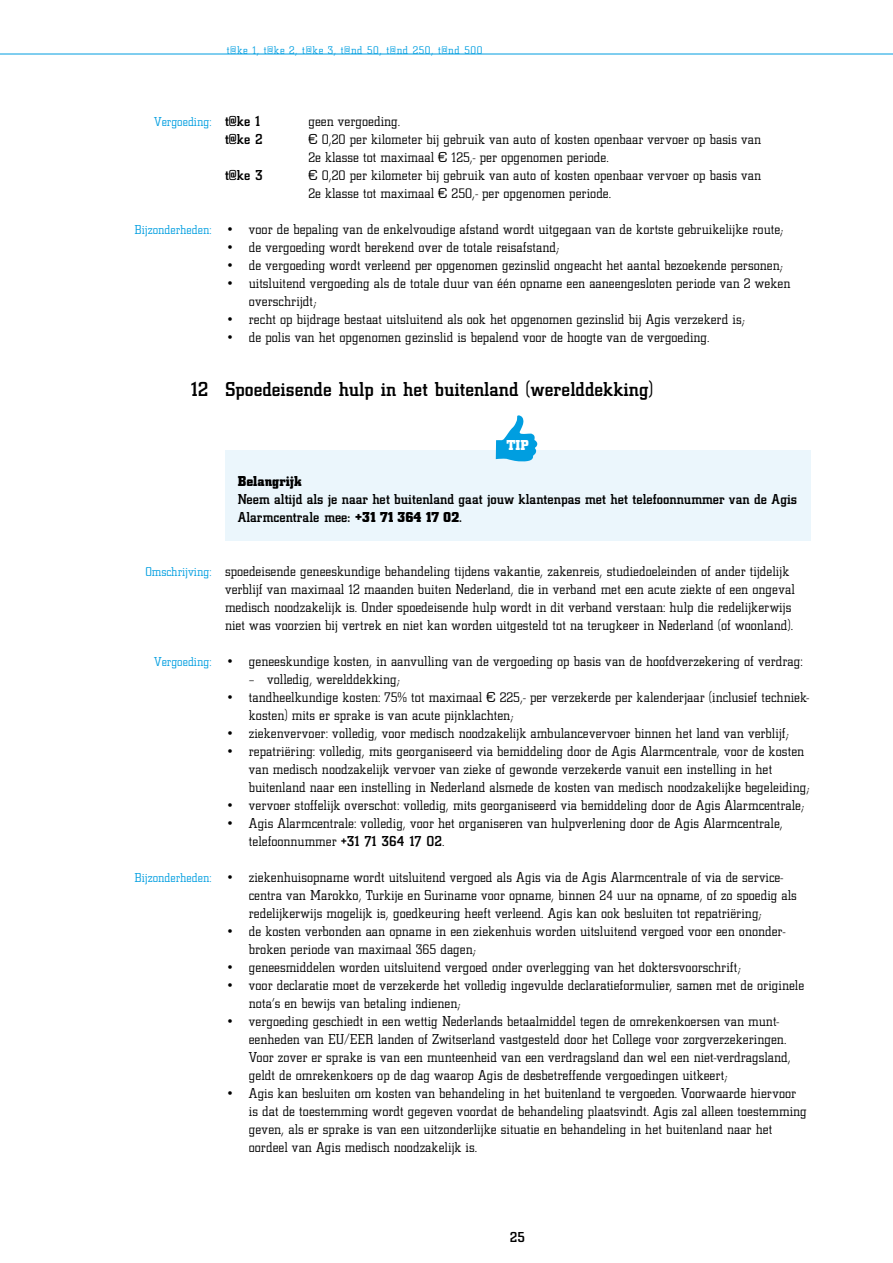
<style>
.page{position:relative;width:893px;height:1263px;background:#fff}
.page>*{position:absolute;margin:0;border:0;box-sizing:border-box;transform-origin:0 0}
.t1{font:500 21px "City D";color:#000}
.t2{font:15px/18px "City D Ligh";color:#000}
.t3{font:500 15px/18px "City D";color:#000}
.t4{font:700 15px "City D";color:#000}
.t5{font:700 15px "City D";color:#fff}
.t6{font:13.5px "City D Ligh";color:#009ee0}
.t7{font:12px "City D Ligh";letter-spacing:.05em;color:#009ee0}
.s1{font-family:"City D";font-weight:500;font-size:15px;color:#000}
.s2{font-family:"Eurostile"}
.s3{font-size:13.5px;color:#009ee0}
.s4{font-weight:700}
.s5{font-family:"City D";font-weight:500}
</style>
<div class="page">
<hr style="left:0;top:54px;width:893px;height:1px;background:#009ee0">
<div style="left:225px;top:450px;width:585px;height:90px;background:#ebf6fc"></div>
<svg style="left:496px;top:415px;width:41px;height:46px"></svg>
<p class="t7" style="left:227px;top:44px;width:257px">t@ke 1, t@ke 2, t@ke 3, t@nd 50, t@nd 250, t@nd 500</p>
<p class="t6" style="left:154px;top:115px;width:108px">Vergoeding: <span class="s1">t@ke 1</span></p>
<p class="t2" style="left:308px;top:112px;width:93px">geen vergoeding.</p>
<p class="t3" style="left:225px;top:130px;width:39px">t@ke 2</p>
<p class="t2" style="left:308px;top:130px;width:454px"><span class="s2">€</span> 0,20 per kilometer bij gebruik van auto of kosten openbaar vervoer op basis van<br>2e klasse tot maximaal <span class="s2">€</span> 125,- per opgenomen periode.</p>
<p class="t3" style="left:225px;top:166px;width:39px">t@ke 3</p>
<p class="t2" style="left:308px;top:166px;width:454px"><span class="s2">€</span> 0,20 per kilometer bij gebruik van auto of kosten openbaar vervoer op basis van<br>2e klasse tot maximaal <span class="s2">€</span> 250,- per opgenomen periode.</p>
<p class="t2" style="left:134px;top:220px;width:651px"><span class="s3">Bijzonderheden:</span> • voor de bepaling van de enkelvoudige afstand wordt uitgegaan van de kortste gebruikelijke route;</p>
<p class="t2" style="left:225px;top:238px;width:336px">• de vergoeding wordt berekend over de totale reisafstand;</p>
<p class="t2" style="left:225px;top:256px;width:559px">• de vergoeding wordt verleend per opgenomen gezinslid ongeacht het aantal bezoekende personen;</p>
<p class="t2" style="left:249px;top:274px;width:543px;text-indent:-24px">• uitsluitend vergoeding als de totale duur van één opname een aaneengesloten periode van 2 weken overschrijdt;</p>
<p class="t2" style="left:225px;top:310px;width:521px">• recht op bijdrage bestaat uitsluitend als ook het opgenomen gezinslid bij Agis verzekerd is;</p>
<p class="t2" style="left:225px;top:328px;width:486px">• de polis van het opgenomen gezinslid is bepalend voor de hoogte van de vergoeding.</p>
<h1 class="t1" style="left:191px;top:378px;width:464px">12 Spoedeisende hulp in het buitenland (werelddekking)</h1>
<p class="t5" style="left:506px;top:437px;width:24px">TIP</p>
<p class="t4" style="left:238px;top:473px;width:65px">Belangrijk</p>
<p class="t3" style="left:238px;top:490px;width:561px">Neem altijd als je naar het buitenland gaat jouw klantenpas met het telefoonnummer van de Agis<br>Alarmcentrale mee: <span class="s4">+31 71 364 17 02</span>.</p>
<p class="t2" style="left:225px;top:562px;width:571px;text-indent:-80px"><span class="s3">Omschrijving:</span> spoedeisende geneeskundige behandeling tijdens vakantie, zakenreis, studiedoeleinden of ander tijdelijk verblijf van maximaal 12 maanden buiten Nederland, die in verband met een acute ziekte of een ongeval medisch noodzakelijk is. Onder spoedeisende hulp wordt in dit verband verstaan: hulp die redelijkerwijs niet was voorzien bij vertrek en niet kan worden uitgesteld tot na terugkeer in Nederland (of woonland).</p>
<p class="t2" style="left:154px;top:652px;width:650px"><span class="s3">Vergoeding:</span> • geneeskundige kosten, in aanvulling van de vergoeding op basis van de hoofdverzekering of verdrag:</p>
<p class="t2" style="left:249px;top:670px;width:153px">– volledig, werelddekking;</p>
<p class="t2" style="left:249px;top:688px;width:562px;text-indent:-24px">• tandheelkundige kosten: 75% tot maximaal <span class="s2">€</span> 225,- per verzekerde per kalenderjaar (inclusief techniek&shy;kosten) mits er sprake is van acute pijnklachten;</p>
<p class="t2" style="left:225px;top:724px;width:565px">• ziekenvervoer: volledig, voor medisch noodzakelijk ambulancevervoer binnen het land van verblijf;</p>
<p class="t2" style="left:249px;top:742px;width:562px;text-indent:-24px">• repatriëring: volledig, mits georganiseerd via bemiddeling door de Agis Alarmcentrale, voor de kosten van medisch noodzakelijk vervoer van zieke of gewonde verzekerde vanuit een instelling in het buitenland naar een instelling in Nederland alsmede de kosten van medisch noodzakelijke begeleiding;</p>
<p class="t2" style="left:225px;top:796px;width:581px">• vervoer stoffelijk overschot: volledig, mits georganiseerd via bemiddeling door de Agis Alarmcentrale;</p>
<p class="t2" style="left:249px;top:814px;width:536px;text-indent:-24px">• Agis Alarmcentrale: volledig, voor het organiseren van hulpverlening door de Agis Alarmcentrale, telefoonnummer <span class="s5">+31 71 364 17 02</span>.</p>
<p class="t2" style="left:249px;top:868px;width:550px;text-indent:-114px"><span class="s3">Bijzonderheden:</span> • ziekenhuisopname wordt uitsluitend vergoed als Agis via de Agis Alarmcentrale of via de service&shy;centra van Marokko, Turkije en Suriname voor opname, binnen 24 uur na opname, of zo spoedig als redelijkerwijs mogelijk is, goedkeuring heeft verleend. Agis kan ook besluiten tot repatriëring;</p>
<p class="t2" style="left:249px;top:922px;width:538px;text-indent:-24px">• de kosten verbonden aan opname in een ziekenhuis worden uitsluitend vergoed voor een ononder&shy;broken periode van maximaal 365 dagen;</p>
<p class="t2" style="left:225px;top:958px;width:517px">• geneesmiddelen worden uitsluitend vergoed onder overlegging van het doktersvoorschrift;</p>
<p class="t2" style="left:249px;top:976px;width:557px;text-indent:-24px">• voor declaratie moet de verzekerde het volledig ingevulde declaratieformulier, samen met de originele nota’s en bewijs van betaling indienen;</p>
<p class="t2" style="left:249px;top:1012px;width:544px;text-indent:-24px">• vergoeding geschiedt in een wettig Nederlands betaalmiddel tegen de omrekenkoersen van munt&shy;eenheden van EU/EER landen of Zwitserland vastgesteld door het College voor zorgverzekeringen.<br>Voor zover er sprake is van een munteenheid van een verdragsland dan wel een niet-verdragsland, geldt de omrekenkoers op de dag waarop Agis de desbetreffende vergoedingen uitkeert;</p>
<p class="t2" style="left:249px;top:1084px;width:559px;text-indent:-24px">• Agis kan besluiten om kosten van behandeling in het buitenland te vergoeden. Voorwaarde hiervoor is dat de toestemming wordt gegeven voordat de behandeling plaatsvindt. Agis zal alleen toestemming geven, als er sprake is van een uitzonderlijke situatie en behandeling in het buitenland naar het oordeel van Agis medisch noodzakelijk is.</p>
<p class="t3" style="left:510px;top:1228px;width:17px">25</p>
</div>
